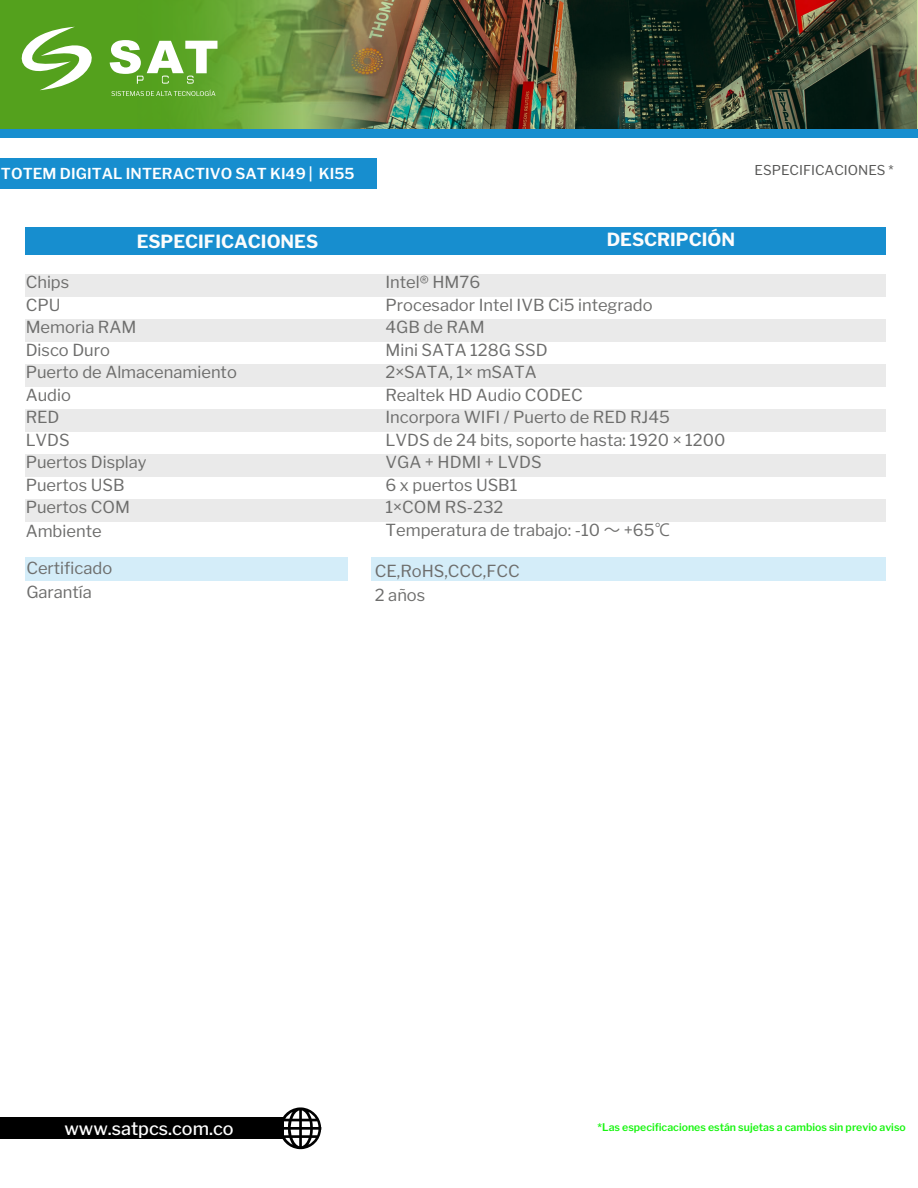
<style>
.page{position:relative;width:918px;height:1188px;background:#fff}
.page>*{position:absolute;margin:0;border:0;box-sizing:border-box;transform-origin:0 0}
.t1{font:700 18px "Libre Franklin";color:#fcfcfc}
.t2{font:500 18px "Libre Franklin";color:#fff}
.t3{font:16.5px/22.5px "Libre Franklin";color:#6d6d6c}
.t4{font:600 15px "Libre Franklin";letter-spacing:.005em;color:#fff}
.t5{font:13.5px "Libre Franklin";color:#575756}
.t6{font:600 10.5px "Libre Franklin";color:#17f50f}
.s1{font-family:"Koz Go Pr 6 N"}
</style>
<div class="page">
<div style="left:0;top:159px;width:376px;height:30px;background:#178ecf"></div>
<div style="left:0;top:1117px;width:283px;height:22px;background:#000"></div>
<svg style="left:282px;top:1107px;width:39px;height:42px"></svg>
<img style="left:0;top:0;width:918px;height:129px">
<div style="left:0;top:129px;width:918px;height:9px;background:#178ecf"></div>
<svg style="left:17px;top:27px;width:80px;height:63px"></svg>
<svg style="left:110px;top:40px;width:107px;height:44px"></svg>
<svg style="left:111px;top:90px;width:104px;height:6px"></svg>
<div style="left:25px;top:227px;width:861px;height:28px;background:#178ecf"></div>
<div style="left:25px;top:558px;width:323px;height:23px;background:#d4edf9"></div>
<div style="left:372px;top:558px;width:514px;height:23px;background:#d4edf9"></div>
<div style="left:25px;top:274px;width:861px;height:22px;background:#eaeaea"></div>
<div style="left:25px;top:319px;width:861px;height:22px;background:#eaeaea"></div>
<div style="left:25px;top:364px;width:861px;height:22px;background:#eaeaea"></div>
<div style="left:25px;top:409px;width:861px;height:22px;background:#eaeaea"></div>
<div style="left:25px;top:454px;width:861px;height:22px;background:#eaeaea"></div>
<div style="left:25px;top:499px;width:861px;height:22px;background:#eaeaea"></div>
<p class="t4" style="left:1px;top:164px;width:355px">TOTEM DIGITAL INTERACTIVO SAT KI49 | KI55</p>
<p class="t5" style="left:755px;top:162px;width:140px">ESPECIFICACIONES *</p>
<p class="t1" style="left:137px;top:231px;width:183px">ESPECIFICACIONES</p>
<p class="t1" style="left:607px;top:228px;width:130px">DESCRIPCIÓN</p>
<p class="t3" style="left:26px;top:271px;width:213px">Chips<br>CPU<br>Memoria RAM<br>Disco Duro<br>Puerto de Almacenamiento<br>Audio<br>RED<br>LVDS<br>Puertos Display<br>Puertos USB<br>Puertos COM</p>
<p class="t3" style="left:26px;top:520px;width:77px">Ambiente</p>
<p class="t3" style="left:386px;top:271px;width:341px">Intel® HM76<br>Procesador Intel IVB Ci5 integrado<br>4GB de RAM<br>Mini SATA 128G SSD<br>2×SATA, 1× mSATA<br>Realtek HD Audio CODEC<br>Incorpora WIFI / Puerto de RED RJ45<br>LVDS de 24 bits, soporte hasta: 1920 × 1200<br>VGA + HDMI + LVDS<br>6 x puertos USB1<br>1×COM RS-232<br>Temperatura de trabajo: -10 <span class="s1">～</span> +65<span class="s1">℃</span></p>
<p class="t3" style="left:26px;top:556px;width:87px;line-height:24px">Certificado<br>Garantía</p>
<p class="t3" style="left:375px;top:559px;width:146px;line-height:24px">CE,RoHS,CCC,FCC<br>2 años</p>
<p class="t2" style="left:64px;top:1117px;width:171px">www.satpcs.com.co</p>
<p class="t6" style="left:598px;top:1121px;width:310px">*Las especificaciones están sujetas a cambios sin previo aviso</p>
</div>
